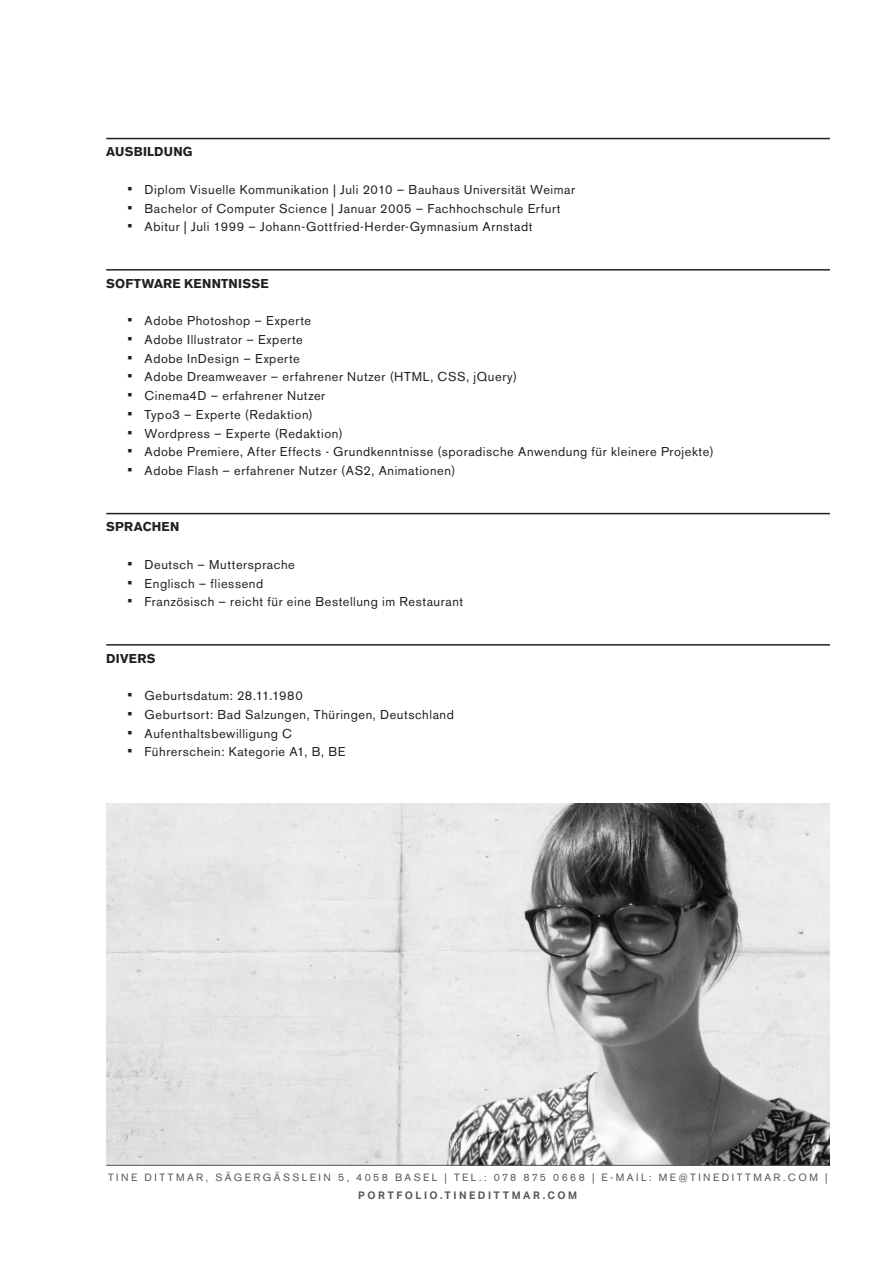
<style>
.page{position:relative;width:893px;height:1263px;background:#fff}
.page>*{position:absolute;margin:0;border:0;box-sizing:border-box;transform-origin:0 0}
.t1{font:12.75px "Akzidenz Grotesk BQ";letter-spacing:.045em;color:#231f20}
.bigger_is_not_even_b{font:700 12.75px "Akzidenz Grotesk BQ";letter-spacing:.02em;color:#231f20}
.lauftext{font:10.5px/18.6px "Akzidenz Grotesk BQ";letter-spacing:.235em;color:#57585a;text-align:center}
.s1{font-size:15px}
.s2{font-family:"Aktiv Grotesk";font-weight:700}
</style>
<div class="page">
<img style="left:106px;top:804px;width:723px;height:361px">
<hr style="left:106px;top:138px;width:724px;height:1px;background:#231f20">
<hr style="left:106px;top:269px;width:724px;height:2px;background:#231f20">
<hr style="left:106px;top:513px;width:724px;height:1px;background:#231f20">
<hr style="left:106px;top:644px;width:724px;height:2px;background:#231f20">
<hr style="left:106px;top:1165px;width:723px;height:1px;background:#57585a">
<p class="bigger_is_not_even_b" style="left:106px;top:144px;width:88px">AUSBILDUNG</p>
<p class="t1" style="left:128px;top:182px;width:449px"><span class="s1">•</span> Diplom Visuelle Kommunikation | Juli 2010 – Bauhaus Universität Weimar</p>
<p class="t1" style="left:128px;top:201px;width:435px"><span class="s1">•</span> Bachelor of Computer Science | Januar 2005 – Fachhochschule Erfurt</p>
<p class="t1" style="left:128px;top:219px;width:406px"><span class="s1">•</span> Abitur | Juli 1999 – Johann-Gottfried-Herder-Gymnasium Arnstadt</p>
<p class="bigger_is_not_even_b" style="left:106px;top:276px;width:164px">SOFTWARE KENNTNISSE</p>
<p class="t1" style="left:128px;top:313px;width:185px"><span class="s1">•</span> Adobe Photoshop – Experte</p>
<p class="t1" style="left:128px;top:332px;width:177px"><span class="s1">•</span> Adobe Illustrator – Experte</p>
<p class="t1" style="left:128px;top:351px;width:174px"><span class="s1">•</span> Adobe InDesign – Experte</p>
<p class="t1" style="left:128px;top:369px;width:391px"><span class="s1">•</span> Adobe Dreamweaver – erfahrener Nutzer (HTML, CSS, jQuery)</p>
<p class="t1" style="left:128px;top:388px;width:199px"><span class="s1">•</span> Cinema4D – erfahrener Nutzer</p>
<p class="t1" style="left:128px;top:407px;width:187px"><span class="s1">•</span> Typo3 – Experte (Redaktion)</p>
<p class="t1" style="left:128px;top:426px;width:217px"><span class="s1">•</span> Wordpress – Experte (Redaktion)</p>
<p class="t1" style="left:128px;top:444px;width:588px"><span class="s1">•</span> Adobe Premiere, After Effects - Grundkenntnisse (sporadische Anwendung für kleinere Projekte)</p>
<p class="t1" style="left:128px;top:463px;width:329px"><span class="s1">•</span> Adobe Flash – erfahrener Nutzer (AS2, Animationen)</p>
<p class="bigger_is_not_even_b" style="left:106px;top:519px;width:75px">SPRACHEN</p>
<p class="t1" style="left:128px;top:557px;width:169px"><span class="s1">•</span> Deutsch – Muttersprache</p>
<p class="t1" style="left:128px;top:576px;width:137px"><span class="s1">•</span> Englisch – fliessend</p>
<p class="t1" style="left:128px;top:594px;width:337px"><span class="s1">•</span> Französisch – reicht für eine Bestellung im Restaurant</p>
<p class="bigger_is_not_even_b" style="left:106px;top:651px;width:51px">DIVERS</p>
<p class="t1" style="left:128px;top:688px;width:177px"><span class="s1">•</span> Geburtsdatum: 28.11.1980</p>
<p class="t1" style="left:128px;top:707px;width:328px"><span class="s1">•</span> Geburtsort: Bad Salzungen, Thüringen, Deutschland</p>
<p class="t1" style="left:128px;top:726px;width:166px"><span class="s1">•</span> Aufenthaltsbewilligung C</p>
<p class="t1" style="left:128px;top:744px;width:219px"><span class="s1">•</span> Führerschein: Kategorie A1, B, BE</p>
<p class="lauftext" style="left:108px;top:1168px;width:721px">TINE DITTMAR, SÄGERGÄSSLEIN 5, 4058 BASEL | TEL.: 078 875 0668 | E-MAIL: ME@TINEDITTMAR.COM |<br><span class="s2">PORTFOLIO.TINEDITTMAR.COM</span></p>
</div>
